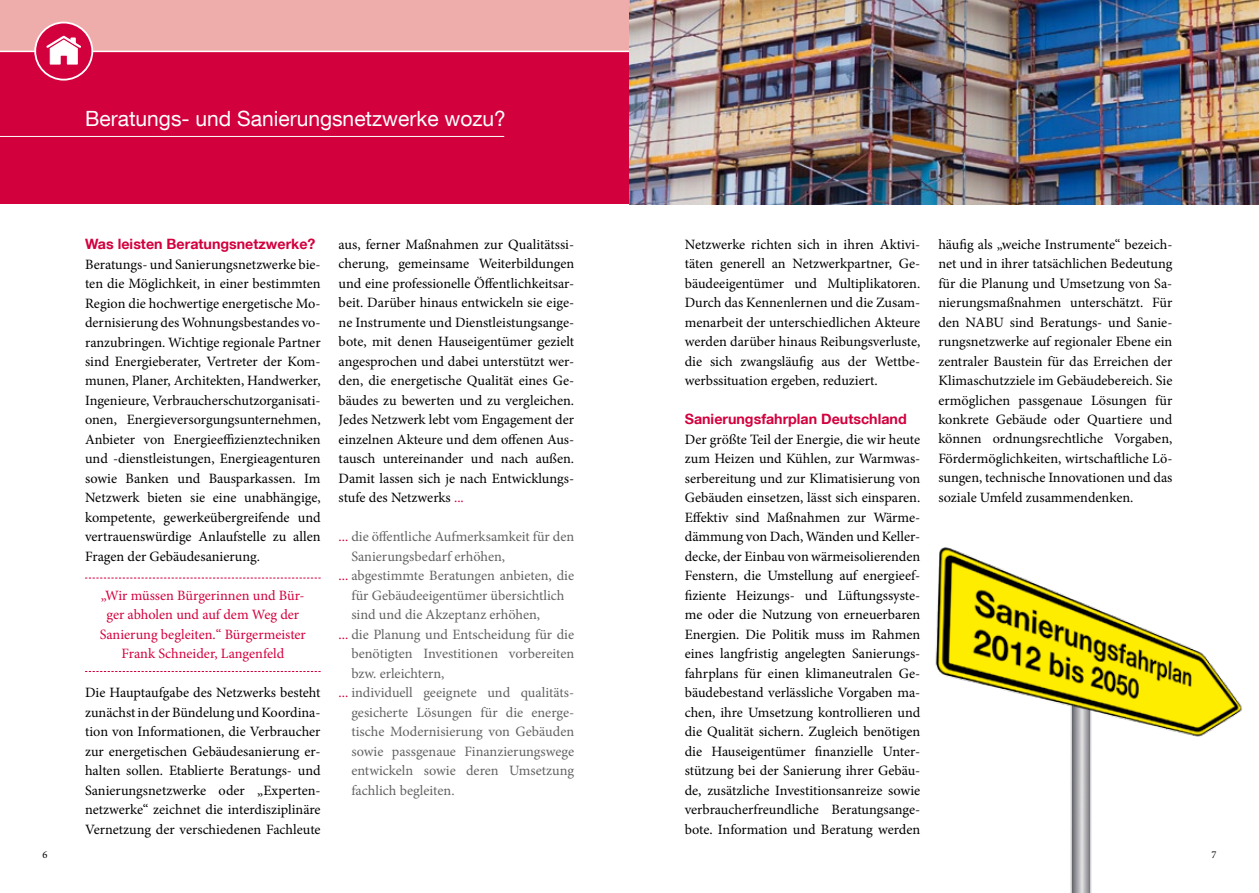
<style>
.page{position:relative;width:1259px;height:893px;background:#fff}
.page>*{position:absolute;margin:0;border:0;box-sizing:border-box;transform-origin:0 0}
.t1{font:21px "Helvetica Neue LT Com";color:#fff}
.t2{font:14.25px/19.5px "Minion Pro";color:#000;text-align:justify}
.t3{font:14.25px "Minion Pro";color:#626261}
.t4{font:14.25px/19.5px "Minion Pro";color:#d3003e;text-align:center}
.t5{font:700 14.25px "Helvetica Neue LT Com";color:#d3003e}
.t6{font:10.5px "Minion Pro";color:#000}
.s1{color:#d3003e}
</style>
<div class="page">
<div style="left:0;top:0;width:629px;height:204px;background:#d3003e"></div>
<div style="left:0;top:0;width:629px;height:51px;background:#eeacaa"></div>
<hr style="left:0;top:51px;width:629px;height:1px;background:#fff">
<svg style="left:34px;top:22px;width:59px;height:59px"></svg>
<div style="left:36px;top:23px;width:55px;height:56px;background:#d3003e;border-radius:50%"></div>
<svg style="left:46px;top:35px;width:35px;height:30px"></svg>
<hr style="left:0;top:136px;width:504px;height:1px;background:#fff">
<img style="left:629px;top:0;width:630px;height:204px">
<svg style="left:85px;top:578px;width:236px;height:1px"></svg>
<svg style="left:85px;top:671px;width:236px;height:1px"></svg>
<img style="left:935px;top:547px;width:307px;height:346px">
<h1 class="t1" style="left:85px;top:105px;width:422px">Beratungs- und Sanierungsnetzwerke wozu?</h1>
<p class="t5" style="left:85px;top:235px;width:232px">Was leisten Beratungsnetzwerke?</p>
<p class="t2" style="left:85px;top:254px;width:237px">Beratungs- und Sanierungsnetzwerke bie&shy;ten die Möglichkeit, in einer bestimmten Region die hochwertige energetische Mo&shy;dernisierung des Wohnungsbestandes vo&shy;ranzubringen. Wichtige regionale Partner sind Energieberater, Vertreter der Kom&shy;munen, Planer, Architekten, Handwerker, Ingenieure, Verbraucherschutzorganisati&shy;onen, Energieversorgungsunternehmen, Anbieter von Energieeffizienztechniken und -dienstleistungen, Energieagenturen sowie Banken und Bausparkassen. Im Netzwerk bieten sie eine unabhängige, kompetente, gewerkeübergreifende und vertrauenswürdige Anlaufstelle zu allen Fragen der Gebäudesanierung.</p>
<p class="t4" style="left:100px;top:586px;width:208px">„Wir müssen Bürgerinnen und Bür&shy;ger abholen und auf dem Weg der<br>Sanierung begleiten.“ Bürgermeister<br>Frank Schneider, Langenfeld</p>
<p class="t2" style="left:85px;top:683px;width:237px">Die Hauptaufgabe des Netzwerks besteht zunächst in der Bündelung und Koordina&shy;tion von Informationen, die Verbraucher zur energetischen Gebäudesanierung er&shy;halten sollen. Etablierte Beratungs- und Sanierungsnetzwerke oder „Experten&shy;netzwerke“ zeichnet die interdisziplinäre Vernetzung der verschiedenen Fachleute</p>
<p class="t2" style="left:339px;top:235px;width:237px">aus, ferner Maßnahmen zur Qualitätssi&shy;cherung, gemeinsame Weiterbildungen und eine professionelle Öffentlichkeitsar&shy;beit. Darüber hinaus entwickeln sie eige&shy;ne Instrumente und Dienstleistungsange&shy;bote, mit denen Hauseigentümer gezielt angesprochen und dabei unterstützt wer&shy;den, die energetische Qualität eines Ge&shy;bäudes zu bewerten und zu vergleichen.<br>Jedes Netzwerk lebt vom Engagement der einzelnen Akteure und dem offenen Aus&shy;tausch untereinander und nach außen.<br>Damit lassen sich je nach Entwicklungs&shy;stufe des Netzwerks <span class="s1">...</span></p>
<p class="t3" style="left:339px;top:527px;width:237px"><span class="s1">...</span> die öffentliche Aufmerksamkeit für den</p>
<p class="t3" style="left:351px;top:547px;width:155px">Sanierungsbedarf erhöhen,</p>
<p class="t3" style="left:339px;top:566px;width:237px"><span class="s1">...</span> abgestimmte Beratungen anbieten, die</p>
<p class="t3" style="left:351px;top:586px;width:215px">für Gebäudeeigentümer übersichtlich</p>
<p class="t3" style="left:351px;top:605px;width:190px">sind und die Akzeptanz erhöhen,</p>
<p class="t3" style="left:339px;top:625px;width:237px"><span class="s1">...</span> die Planung und Entscheidung für die</p>
<p class="t3" style="left:351px;top:644px;width:224px">benötigten Investitionen vorbereiten</p>
<p class="t3" style="left:351px;top:664px;width:95px">bzw. erleichtern,</p>
<p class="t3" style="left:339px;top:683px;width:237px"><span class="s1">...</span> individuell geeignete und qualitäts-</p>
<p class="t3" style="left:351px;top:703px;width:224px">gesicherte Lösungen für die energe-</p>
<p class="t3" style="left:351px;top:722px;width:224px">tische Modernisierung von Gebäuden</p>
<p class="t3" style="left:351px;top:742px;width:224px">sowie passgenaue Finanzierungswege</p>
<p class="t3" style="left:351px;top:761px;width:224px">entwickeln sowie deren Umsetzung</p>
<p class="t3" style="left:351px;top:781px;width:105px">fachlich begleiten.</p>
<p class="t2" style="left:685px;top:234px;width:237px">Netzwerke richten sich in ihren Aktivi&shy;täten generell an Netzwerkpartner, Ge&shy;bäudeeigentümer und Multiplikatoren.<br>Durch das Kennenlernen und die Zusam&shy;menarbeit der unterschiedlichen Akteure werden darüber hinaus Reibungsverluste, die sich zwangsläufig aus der Wettbe&shy;werbssituation ergeben, reduziert.</p>
<p class="t5" style="left:685px;top:410px;width:223px">Sanierungsfahrplan Deutschland</p>
<p class="t2" style="left:685px;top:429px;width:237px">Der größte Teil der Energie, die wir heute zum Heizen und Kühlen, zur Warmwas&shy;serbereitung und zur Klimatisierung von Gebäuden einsetzen, lässt sich einsparen.<br>Effektiv sind Maßnahmen zur Wärme&shy;dämmung von Dach, Wänden und Keller&shy;decke, der Einbau von wärmeisolierenden Fenstern, die Umstellung auf energieef&shy;fiziente Heizungs- und Lüftungssyste&shy;me oder die Nutzung von erneuerbaren Energien. Die Politik muss im Rahmen eines langfristig angelegten Sanierungs&shy;fahrplans für einen klimaneutralen Ge&shy;bäudebestand verlässliche Vorgaben ma&shy;chen, ihre Umsetzung kontrollieren und die Qualität sichern. Zugleich benötigen die Hauseigentümer finanzielle Unter&shy;stützung bei der Sanierung ihrer Gebäu&shy;de, zusätzliche Investitionsanreize sowie verbraucherfreundliche Beratungsange&shy;bote. Information und Beratung werden</p>
<p class="t2" style="left:938px;top:234px;width:236px">häufig als „weiche Instrumente“ bezeich&shy;net und in ihrer tatsächlichen Bedeutung für die Planung und Umsetzung von Sa&shy;nierungsmaßnahmen unterschätzt. Für den NABU sind Beratungs- und Sanie&shy;rungsnetzwerke auf regionaler Ebene ein zentraler Baustein für das Erreichen der Klimaschutzziele im Gebäudebereich. Sie ermöglichen passgenaue Lösungen für konkrete Gebäude oder Quartiere und können ordnungsrechtliche Vorgaben, Fördermöglichkeiten, wirtschaftliche Lö&shy;sungen, technische Innovationen und das soziale Umfeld zusammendenken.</p>
<p class="t6" style="left:43px;top:848px;width:7px">6</p>
<p class="t6" style="left:1211px;top:848px;width:7px">7</p>
</div>
